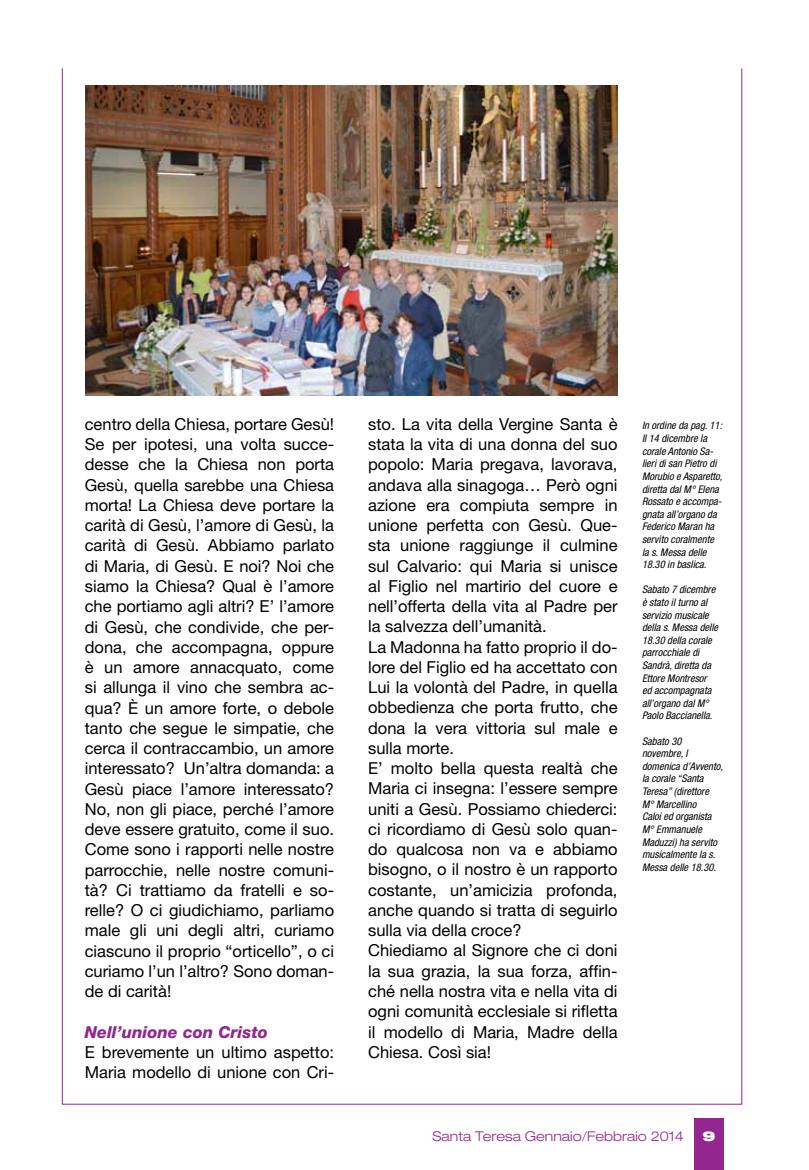
<style>
.page{position:relative;width:809px;height:1170px;background:#fff}
.page>*{position:absolute;margin:0;border:0;box-sizing:border-box;transform-origin:0 0}
.t1{font:16.5px/20.2px "Helvetica Neue";color:#000}
.t2{font:italic 800 16.5px "Helvetica Neue";color:#93278f}
.t3{font:300 expanded 13.5px "Helvetica Neue";color:#93278f}
.t4{font:900 expanded 13.5px "Helvetica Neue";color:#fff}
.t5{font:italic condensed 10.5px/12.6px "Helvetica Neue";color:#000}
</style>
<div class="page">
<div style="left:62px;top:65px;width:680px;height:1039px;background:#fff;border:1px solid #93278f"></div>
<div style="left:694px;top:1118px;width:30px;height:51px;background:#93278f"></div>
<div style="left:47px;top:62px;width:711px;height:6px;background:#fff"></div>
<img style="left:86px;top:85px;width:531px;height:310px">
<p class="t1" style="left:85px;top:413px;width:251px;text-align:justify">centro della Chiesa, portare Gesù!<br>Se per ipotesi, una volta succe&shy;desse che la Chiesa non porta Gesù, quella sarebbe una Chiesa morta! La Chiesa deve portare la carità di Gesù, l’amore di Gesù, la carità di Gesù. Abbiamo parlato di Maria, di Gesù. E noi? Noi che siamo la Chiesa? Qual è l’amore che portiamo agli altri? E’ l’amore di Gesù, che condivide, che per&shy;dona, che accompagna, oppure è un amore annacquato, come si allunga il vino che sembra ac&shy;qua? È un amore forte, o debole tanto che segue le simpatie, che cerca il contraccambio, un amore interessato? Un’altra domanda: a Gesù piace l’amore interessato?<br>No, non gli piace, perché l’amore deve essere gratuito, come il suo.<br>Come sono i rapporti nelle nostre parrocchie, nelle nostre comuni&shy;tà? Ci trattiamo da fratelli e so&shy;relle? O ci giudichiamo, parliamo male gli uni degli altri, curiamo ciascuno il proprio “orticello”, o ci curiamo l’un l’altro? Sono doman&shy;de di carità!</p>
<p class="t2" style="left:85px;top:1021px;width:185px">Nell’unione con Cristo</p>
<p class="t1" style="left:85px;top:1041px;width:251px">E brevemente un ultimo aspetto:<br>Maria modello di unione con Cri-</p>
<p class="t1" style="left:368px;top:413px;width:251px">sto. La vita della Vergine Santa è stata la vita di una donna del suo popolo: Maria pregava, lavorava, andava alla sinagoga… Però ogni azione era compiuta sempre in unione perfetta con Gesù. Que&shy;sta unione raggiunge il culmine sul Calvario: qui Maria si unisce al Figlio nel martirio del cuore e nell’offerta della vita al Padre per la salvezza dell’umanità.<br>La Madonna ha fatto proprio il do&shy;lore del Figlio ed ha accettato con<br>Lui la volontà del Padre, in quella obbedienza che porta frutto, che dona la vera vittoria sul male e sulla morte.<br>E’ molto bella questa realtà che<br>Maria ci insegna: l’essere sempre uniti a Gesù. Possiamo chiederci: ci ricordiamo di Gesù solo quan&shy;do qualcosa non va e abbiamo bisogno, o il nostro è un rapporto costante, un’amicizia profonda, anche quando si tratta di seguirlo sulla via della croce?<br>Chiediamo al Signore che ci doni la sua grazia, la sua forza, affin&shy;ché nella nostra vita e nella vita di ogni comunità ecclesiale si rifletta il modello di Maria, Madre della<br>Chiesa. Così sia!</p>
<p class="t5" style="left:642px;top:419px;width:82px">In ordine da pag. 11:<br>Il 14 dicembre la corale Antonio Sa&shy;lieri di san Pietro di<br>Morubio e Asparetto, diretta dal M° Elena<br>Rossato e accompa&shy;gnata all’organo da<br>Federico Maran ha servito coralmente la s. Messa delle<br>18.30 in baslica.</p>
<p class="t5" style="left:642px;top:583px;width:78px">Sabato 7 dicembre è stato il turno al servizio musicale della s. Messa delle<br>18.30 della corale parrocchiale di<br>Sandrà, diretta da<br>Ettore Montresor ed accompagnata all’organo dal M°<br>Paolo Baccianella.</p>
<p class="t5" style="left:642px;top:734px;width:83px">Sabato 30 novembre, I domenica d’Avvento, la corale “Santa<br>Teresa” (direttore<br>M° Marcellino<br>Caloi ed organista<br>M° Emmanuele<br>Maduzzi) ha servito musicalmente la s.<br>Messa delle 18.30.</p>
<p class="t3" style="left:432px;top:1127px;width:253px">Santa Teresa Gennaio/Febbraio 2014</p>
<p class="t4" style="left:702px;top:1126px;width:15px">9</p>
</div>
